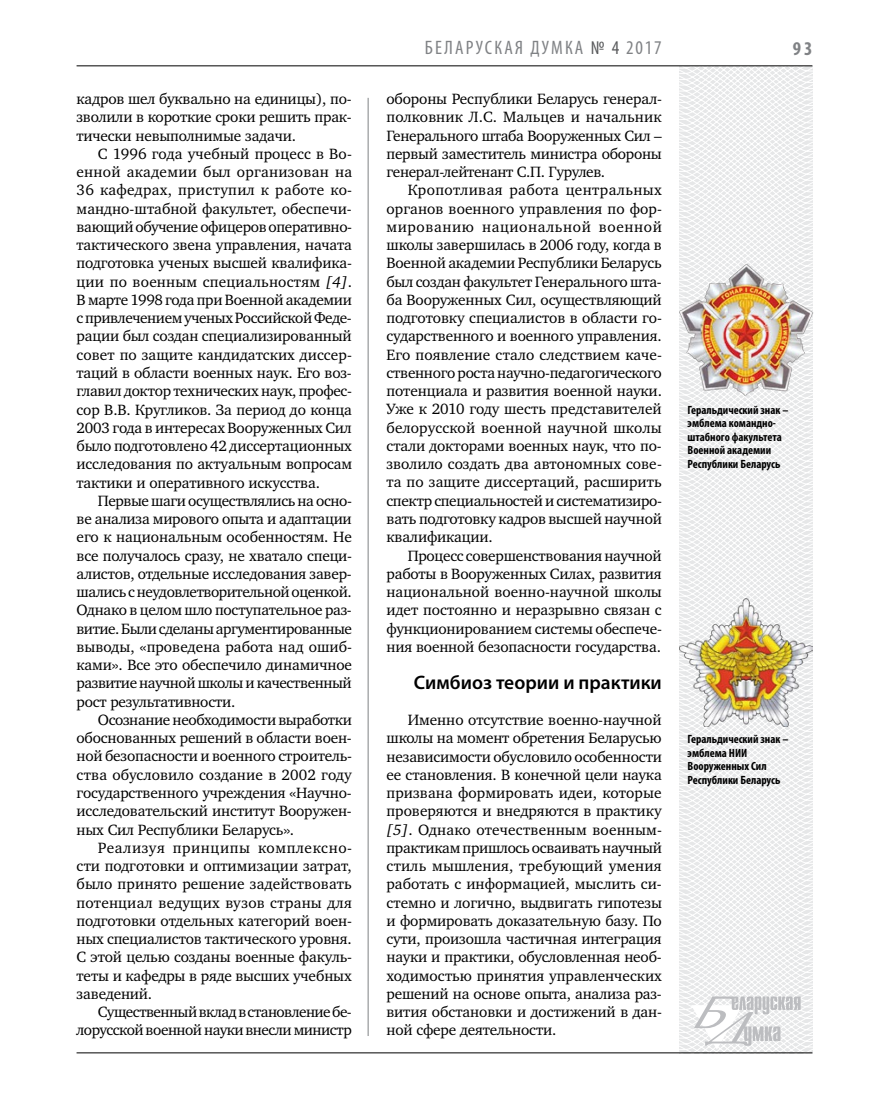
<style>
.page{position:relative;width:872px;height:1106px;background:#fff}
.page>*{position:absolute;margin:0;border:0;box-sizing:border-box;transform-origin:0 0}
.t1{font:600 19.5px "Myriad Pro";color:#000}
.t2{font:condensed 19.5px "Myriad Pro";letter-spacing:.11em;color:#808285}
.t3{font:700 condensed 19.5px "Myriad Pro";color:#808285}
.t4{font:15.3px/18.3px "Charter C";letter-spacing:-.01em;color:#000;text-align:justify}
.t5{font:15.3px/18.3px "Charter C";letter-spacing:-.03em;color:#000;text-align:right}
.t6{font:700 condensed 12px/13.5px "Myriad Pro";color:#000}
.s1{font-style:italic}
.s2{color:#58595b}
</style>
<div class="page">
<hr style="left:368px;top:98px;width:1px;height:938px;background:#808285">
<svg style="left:621px;top:65px;width:192px;height:989px"></svg>
<svg style="left:691px;top:996px;width:109px;height:53px"></svg>
<hr style="left:77px;top:65px;width:735px;height:1px;background:#000">
<hr style="left:77px;top:1052px;width:735px;height:1px;background:#000">
<img style="left:679px;top:598px;width:133px;height:128px">
<img style="left:674px;top:258px;width:140px;height:141px">
<p class="t4" style="left:77px;top:90px;width:277px">кадров шел буквально на единицы), по&shy;зволили в короткие сроки решить прак&shy;тически невыполнимые задачи.</p>
<p class="t4" style="left:77px;top:145px;width:277px;text-indent:21px">С 1996 года учебный процесс в Во&shy;енной академии был организован на 36 кафедрах, приступил к работе ко&shy;мандно-штабной факультет, обеспечи&shy;вающий обучение офицеров оперативно&shy;тактического звена управления, начата подготовка ученых высшей квалифика&shy;ции по военным специальностям <span class="s1">[4]</span>.<br>В марте 1998 года при Военной академии с привлечением ученых Российской Феде&shy;рации был создан специализированный совет по защите кандидатских диссер&shy;таций в области военных наук. Его воз&shy;главил доктор технических наук, профес&shy;сор В.В. Кругликов. За период до конца 2003 года в интересах Вооруженных Сил было подготовлено 42 диссертационных исследования по актуальным вопросам тактики и оперативного искусства.</p>
<p class="t4" style="left:77px;top:491px;width:277px;text-indent:21px">Первые шаги осуществлялись на осно&shy;ве анализа мирового опыта и адаптации его к национальным особенностям. Не все получалось сразу, не хватало специ&shy;алистов, отдельные исследования завер&shy;шались с неудовлетворительной оценкой.<br>Однако в целом шло поступательное раз&shy;витие. Были сделаны аргументированные выводы, «проведена работа над ошиб&shy;ками». Все это обеспечило динамичное развитие научной школы и качественный рост результативности.</p>
<p class="t4" style="left:77px;top:710px;width:277px;text-indent:21px">Осознание необходимости выработки обоснованных решений в области воен&shy;ной безопасности и военного строитель&shy;ства обусловило создание в 2002 году государственного учреждения «Научно&shy;исследовательский институт Вооружен&shy;ных Сил Республики Беларусь».</p>
<p class="t4" style="left:77px;top:838px;width:277px;text-indent:21px">Реализуя принципы комплексно&shy;сти подготовки и оптимизации затрат, было принято решение задействовать потенциал ведущих вузов страны для подготовки отдельных категорий воен&shy;ных специалистов тактического уровня.<br>С этой целью созданы военные факуль&shy;теты и кафедры в ряде высших учебных заведений.</p>
<p class="t5" style="left:77px;top:1003px;width:277px">Существенный вклад в становление бе&shy;лорусской военной науки внесли министр</p>
<p class="t2" style="left:425px;top:36px;width:238px">БЕЛА РУСКА Я ДУМКА <span class="s2">№ 4</span> 2017</p>
<p class="t3" style="left:793px;top:37px;width:21px">93</p>
<p class="t4" style="left:386px;top:90px;width:277px">обороны Республики Беларусь генерал&shy;полковник Л.С. Мальцев и начальник Генерального штаба Вооруженных Сил – первый заместитель министра обороны генерал-лейтенант С.П. Гурулев.</p>
<p class="t4" style="left:386px;top:181px;width:277px;text-indent:21px">Кропотливая работа центральных органов военного управления по фор&shy;мированию национальной военной школы завершилась в 2006 году, когда в Военной академии Республики Беларусь был создан факультет Генерального шта&shy;ба Вооруженных Сил, осуществляющий подготовку специалистов в области го&shy;сударственного и военного управления.<br>Его появление стало следствием каче&shy;ственного роста научно-педагогического потенциала и развития военной науки.<br>Уже к 2010 году шесть представителей белорусской военной научной школы стали докторами военных наук, что по&shy;зволило создать два автономных сове&shy;та по защите диссертаций, расширить спектр специальностей и систематизиро&shy;вать подготовку кадров высшей научной квалификации.</p>
<p class="t4" style="left:386px;top:546px;width:277px;text-indent:21px">Процесс совершенствования научной работы в Вооруженных Силах, развития национальной военно-научной школы идет постоянно и неразрывно связан с функционированием системы обеспече&shy;ния военной безопасности государства.</p>
<p class="t1" style="left:414px;top:669px;width:249px">Симбиоз теории и практики</p>
<p class="t4" style="left:386px;top:711px;width:277px;text-indent:21px">Именно отсутствие военно-научной школы на момент обретения Беларусью независимости обусловило особенности ее становления. В конечной цели наука призвана формировать идеи, которые проверяются и внедряются в практику <span class="s1">[5]</span>. Однако отечественным военным&shy;практикам пришлось осваивать научный стиль мышления, требующий умения работать с информацией, мыслить си&shy;стемно и логично, выдвигать гипотезы и формировать доказательную базу. По сути, произошла частичная интеграция науки и практики, обусловленная необ&shy;ходимостью принятия управленческих решений на основе опыта, анализа раз&shy;вития обстановки и достижений в дан&shy;ной сфере деятельности.</p>
<p class="t6" style="left:687px;top:403px;width:102px">Геральдический знак – эмблема командно&shy;штабного факультета<br>Военной академии<br>Республики Беларусь</p>
<p class="t6" style="left:687px;top:732px;width:102px">Геральдический знак – эмблема НИИ<br>Вооруженных Сил<br>Республики Беларусь</p>
</div>
